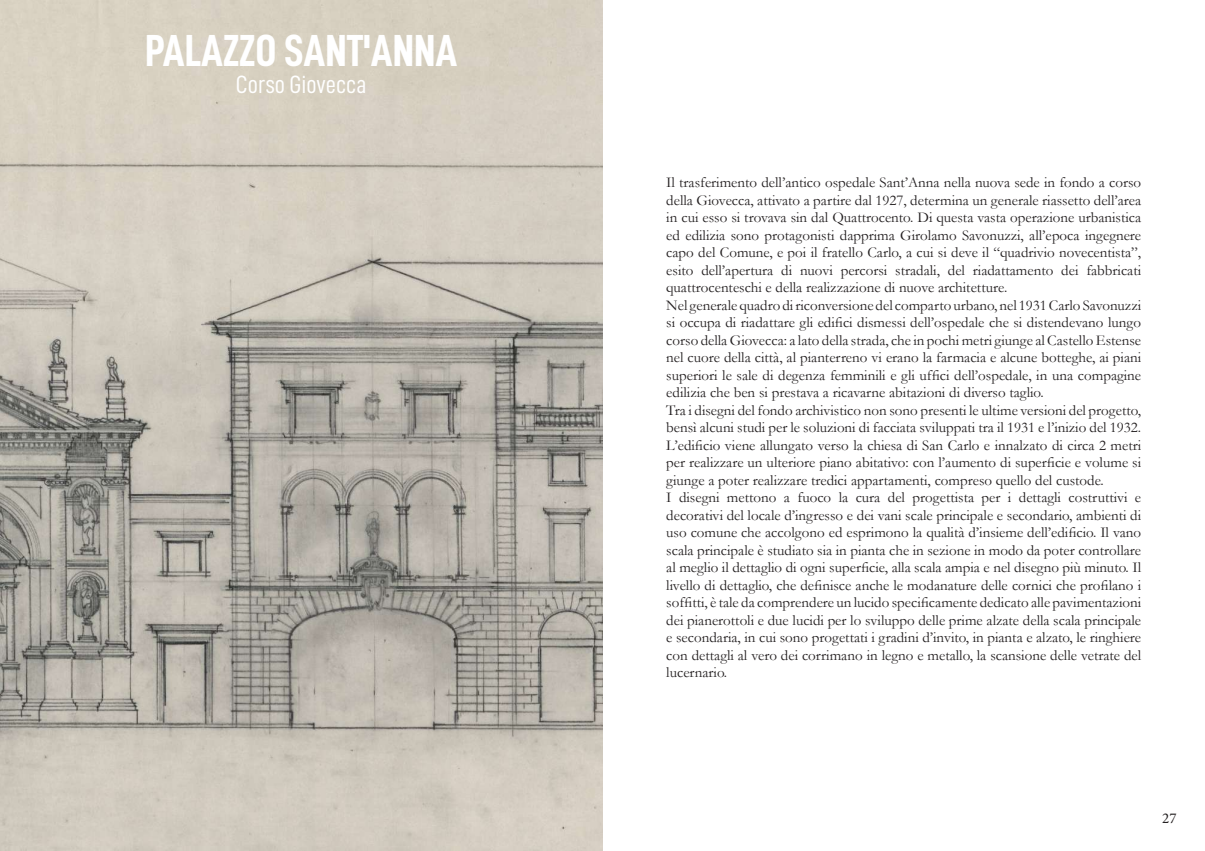
<style>
.page{position:relative;width:1205px;height:851px;background:#fff}
.page>*{position:absolute;margin:0;border:0;box-sizing:border-box;transform-origin:0 0}
.t1{font:45px "D DIN Condensed Bold";color:#fff}
.t2{font:25px "D DIN Condensed";color:#fff}
.t3{font:15px/17.5px "Garamond";color:#231f20}
.t4{font:15px "Minion Pro";color:#231f20}
</style>
<div class="page">
<img style="left:0;top:0;width:602px;height:850px">
<h1 class="t1" style="left:145px;top:26px;width:314px">PALAZZO SANT'ANNA</h1>
<h2 class="t2" style="left:236px;top:71px;width:132px">Corso Giovecca</h2>
<p class="t3" style="left:666px;top:173px;width:476px">Il trasferimento dell’antico ospedale Sant’Anna nella nuova sede in fondo a corso della Giovecca, attivato a partire dal 1927, determina un generale riassetto dell’area in cui esso si trovava sin dal Quattrocento. Di questa vasta operazione urbanistica ed edilizia sono protagonisti dapprima Girolamo Savonuzzi, all’epoca ingegnere capo del Comune, e poi il fratello Carlo, a cui si deve il “quadrivio novecentista”, esito dell’apertura di nuovi percorsi stradali, del riadattamento dei fabbricati quattrocenteschi e della realizzazione di nuove architetture.<br>Nel generale quadro di riconversione del comparto urbano, nel 1931 Carlo Savonuzzi si occupa di riadattare gli edifici dismessi dell’ospedale che si distendevano lungo corso della Giovecca: a lato della strada, che in pochi metri giunge al Castello Estense nel cuore della città, al pianterreno vi erano la farmacia e alcune botteghe, ai piani superiori le sale di degenza femminili e gli uffici dell’ospedale, in una compagine edilizia che ben si prestava a ricavarne abitazioni di diverso taglio.<br>Tra i disegni del fondo archivistico non sono presenti le ultime versioni del progetto, bensì alcuni studi per le soluzioni di facciata sviluppati tra il 1931 e l’inizio del 1932.<br>L’edificio viene allungato verso la chiesa di San Carlo e innalzato di circa 2 metri per realizzare un ulteriore piano abitativo: con l’aumento di superficie e volume si giunge a poter realizzare tredici appartamenti, compreso quello del custode.<br>I disegni mettono a fuoco la cura del progettista per i dettagli costruttivi e decorativi del locale d’ingresso e dei vani scale principale e secondario, ambienti di uso comune che accolgono ed esprimono la qualità d’insieme dell’edificio. Il vano scala principale è studiato sia in pianta che in sezione in modo da poter controllare al meglio il dettaglio di ogni superficie, alla scala ampia e nel disegno più minuto. Il livello di dettaglio, che definisce anche le modanature delle cornici che profilano i soffitti, è tale da comprendere un lucido specificamente dedicato alle pavimentazioni dei pianerottoli e due lucidi per lo sviluppo delle prime alzate della scala principale e secondaria, in cui sono progettati i gradini d’invito, in pianta e alzato, le ringhiere con dettagli al vero dei corrimano in legno e metallo, la scansione delle vetrate del lucernario.</p>
<p class="t4" style="left:1162px;top:807px;width:16px">27</p>
</div>
